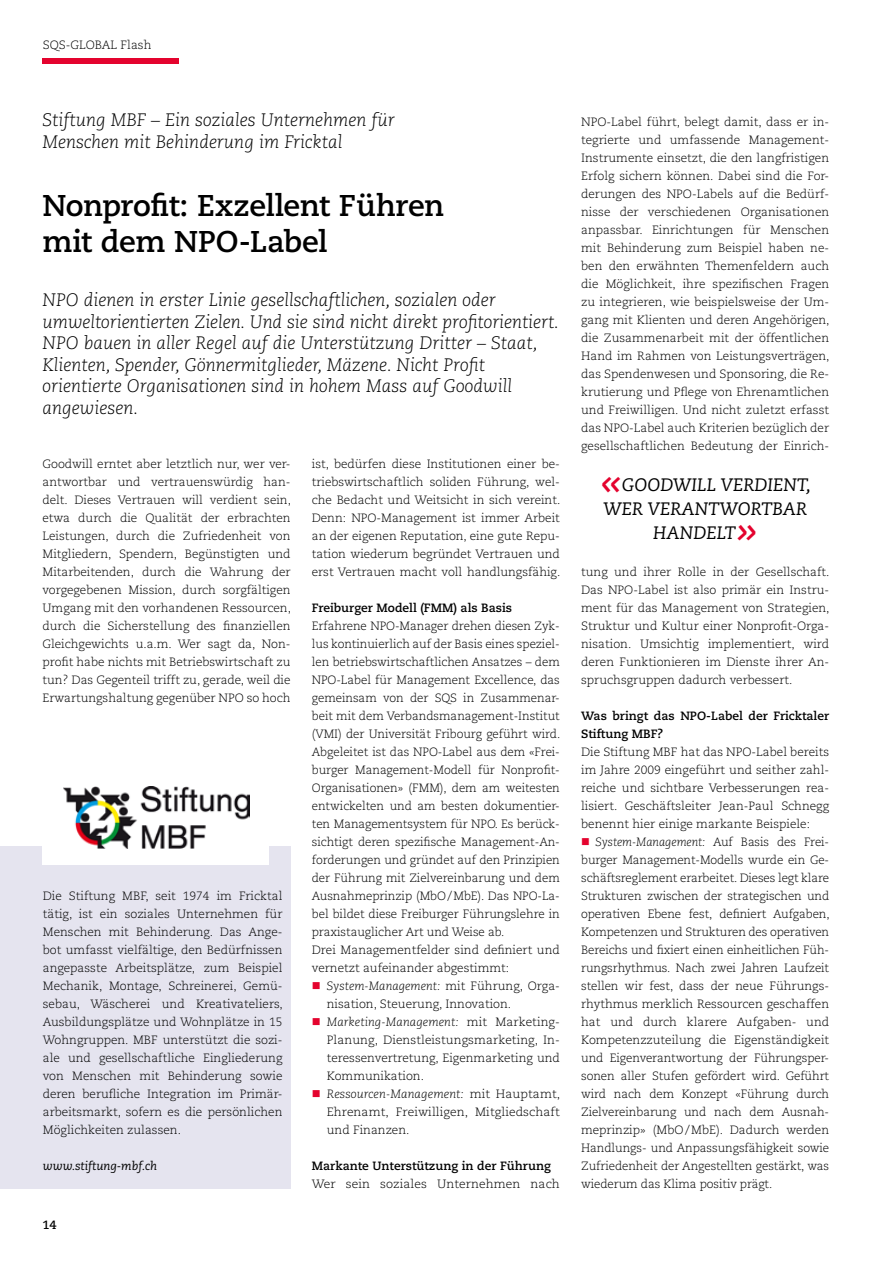
<style>
.page{position:relative;width:893px;height:1263px;background:#fff}
.page>*{position:absolute;margin:0;border:0;box-sizing:border-box;transform-origin:0 0}
.t1{font:italic 45px "Caecilia LT Std";color:#e4032e}
.t2{font:700 30px/36px "Caecilia LT Std";letter-spacing:-.015em;color:#000}
.t3{font:italic 300 18px/21.6px "Caecilia LT Std";color:#000}
.t4{font:italic 18px/24px "Caecilia LT Std";color:#000}
.t5{font:300 12px/18px "Caecilia LT Std";letter-spacing:-.005em;color:#000;text-align:justify}
.t6{font:700 12px/18px "Caecilia LT Std";color:#000}
.t7{font:italic 12px "Caecilia LT Std";color:#000}
.s1{color:#e4032e}
.s2{font-style:italic}
</style>
<div class="page">
<div style="left:0;top:846px;width:291px;height:342px;background:#e5e4ef"></div>
<div style="left:43px;top:784px;width:226px;height:80px;background:#fff"></div>
<img style="left:63px;top:786px;width:186px;height:62px">
<div style="left:43px;top:59px;width:136px;height:5px;background:#e4032e"></div>
<p class="t5" style="left:43px;top:36px;width:110px">SQS-GLOBAL Flash</p>
<h3 class="t3" style="left:43px;top:109px;width:354px">Stiftung MBF – Ein soziales Unternehmen für<br>Menschen mit Behinderung im Fricktal</h3>
<h2 class="t2" style="left:43px;top:188px;width:403px">Nonprofit: Exzellent Führen mit dem NPO-Label</h2>
<p class="t3" style="left:43px;top:289px;width:518px">NPO dienen in erster Linie gesellschaftlichen, sozialen oder umweltorientierten Zielen. Und sie sind nicht direkt profitorientiert.<br>NPO bauen in aller Regel auf die Unterstützung Dritter – Staat, Klienten, Spender, Gönnermitglieder, Mäzene. Nicht Profit orientierte Organisationen sind in hohem Mass auf Goodwill angewiesen.</p>
<p class="t5" style="left:43px;top:455px;width:250px">Goodwill erntet aber letztlich nur, wer ver&shy;antwortbar und vertrauenswürdig han&shy;delt. Dieses Vertrauen will verdient sein, etwa durch die Qualität der erbrachten Leistungen, durch die Zufriedenheit von Mitgliedern, Spendern, Begünstigten und Mitarbeitenden, durch die Wahrung der vorgegebenen Mission, durch sorgfältigen Umgang mit den vorhandenen Ressourcen, durch die Sicherstellung des finanziellen Gleichgewichts u.a.m. Wer sagt da, Non&shy;profit habe nichts mit Betriebswirtschaft zu tun? Das Gegenteil trifft zu, gerade, weil die Erwartungshaltung gegenüber NPO so hoch</p>
<p class="t5" style="left:43px;top:887px;width:242px">Die Stiftung MBF, seit 1974 im Fricktal tätig, ist ein soziales Unternehmen für Menschen mit Behinderung. Das Ange&shy;bot umfasst vielfältige, den Bedürfnissen angepasste Arbeitsplätze, zum Beispiel Mechanik, Montage, Schreinerei, Gemü&shy;sebau, Wäscherei und Kreativateliers, Ausbildungsplätze und Wohnplätze in 15<br>Wohngruppen. MBF unterstützt die sozi&shy;ale und gesellschaftliche Eingliederung von Menschen mit Behinderung sowie deren berufliche Integration im Primär&shy;arbeitsmarkt, sofern es die persönlichen Möglichkeiten zulassen.</p>
<p class="t7" style="left:43px;top:1159px;width:116px">WWW.STIFTUNG-MBF.CH</p>
<p class="t6" style="left:43px;top:1215px;width:16px">14</p>
<p class="t5" style="left:312px;top:455px;width:250px">ist, bedürfen diese Institutionen einer be&shy;triebswirtschaftlich soliden Führung, wel&shy;che Bedacht und Weitsicht in sich vereint.<br>Denn: NPO-Management ist immer Arbeit an der eigenen Reputation, eine gute Repu&shy;tation wiederum begründet Vertrauen und erst Vertrauen macht voll handlungsfähig.</p>
<p class="t6" style="left:312px;top:599px;width:202px">Freiburger Modell (FMM) als Basis</p>
<p class="t5" style="left:312px;top:617px;width:250px;text-align:left">Erfahrene NPO-Manager drehen diesen Zyk&shy;lus kontinuierlich auf der Basis eines speziel&shy;len betriebswirtschaftlichen Ansatzes – dem NPO-Label für Management Excellence, das gemeinsam von der SQS in Zusammenar&shy;beit mit dem Verbandsmanagement-Institut (VMI) der Universität Fribourg geführt wird.<br>Abgeleitet ist das NPO-Label aus dem «Frei&shy;burger Management-Modell für Nonprofit-Organisationen» (FMM), dem am weitesten entwickelten und am besten dokumentier&shy;ten Managementsystem für NPO. Es berück&shy;sichtigt deren spezifische Management-An&shy;forderungen und gründet auf den Prinzipien der Führung mit Zielvereinbarung und dem Ausnahmeprinzip (MbO/MbE). Das NPO-La&shy;bel bildet diese Freiburger Führungslehre in praxistauglicher Art und Weise ab.<br>Drei Managementfelder sind definiert und vernetzt aufeinander abgestimmt:</p>
<p class="t5" style="left:327px;top:977px;width:235px;text-indent:-15px"><span class="s1">■</span> <span class="s2">System-Management:</span> mit Führung, Orga&shy;nisation, Steuerung, Innovation.</p>
<p class="t5" style="left:327px;top:1013px;width:235px;text-indent:-15px"><span class="s1">■</span> <span class="s2">Marketing-Management:</span> mit Marketing-Planung, Dienstleistungsmarketing, In&shy;teressenvertretung, Eigenmarketing und Kommunikation.</p>
<p class="t5" style="left:327px;top:1085px;width:235px;text-indent:-15px"><span class="s1">■</span> <span class="s2">Ressourcen-Management:</span> mit Hauptamt, Ehrenamt, Freiwilligen, Mitgliedschaft und Finanzen.</p>
<p class="t6" style="left:312px;top:1157px;width:241px">Markante Unterstützung in der Führung</p>
<p class="t5" style="left:312px;top:1175px;width:250px">Wer sein soziales Unternehmen nach</p>
<p class="t5" style="left:581px;top:113px;width:250px">NPO-Label führt, belegt damit, dass er in&shy;tegrierte und umfassende Management-Instrumente einsetzt, die den langfristigen Erfolg sichern können. Dabei sind die For&shy;derungen des NPO-Labels auf die Bedürf&shy;nisse der verschiedenen Organisationen anpassbar. Einrichtungen für Menschen mit Behinderung zum Beispiel haben ne&shy;ben den erwähnten Themenfeldern auch die Möglichkeit, ihre spezifischen Fragen zu integrieren, wie beispielsweise der Um&shy;gang mit Klienten und deren Angehörigen, die Zusammenarbeit mit der öffentlichen Hand im Rahmen von Leistungsverträgen, das Spendenwesen und Sponsoring, die Re&shy;krutierung und Pflege von Ehrenamtlichen und Freiwilligen. Und nicht zuletzt erfasst das NPO-Label auch Kriterien bezüglich der gesellschaftlichen Bedeutung der Einrich-</p>
<h1 class="t1" style="left:600px;top:456px;width:23px">«</h1>
<h3 class="t4" style="left:622px;top:473px;width:14px">GOODWI</h3>
<h3 class="t4" style="left:603px;top:473px;width:209px;text-indent:94px">LL VERDIENT,<br>WER VERANTWORTB</h3>
<h3 class="t4" style="left:783px;top:497px;width:22px">AR</h3>
<h3 class="t4" style="left:653px;top:521px;width:80px">HANDELT</h3>
<h1 class="t1" style="left:736px;top:504px;width:23px">»</h1>
<p class="t5" style="left:581px;top:563px;width:250px">tung und ihrer Rolle in der Gesellschaft.<br>Das NPO-Label ist also primär ein Instru&shy;ment für das Management von Strategien, Struktur und Kultur einer Nonprofit-Orga&shy;nisation. Umsichtig implementiert, wird deren Funktionieren im Dienste ihrer An&shy;spruchsgruppen dadurch verbessert.</p>
<p class="t6" style="left:581px;top:707px;width:250px">Was bringt das NPO-Label der Fricktaler<br>Stiftung MBF?</p>
<p class="t5" style="left:581px;top:743px;width:250px">Die Stiftung MBF hat das NPO-Label bereits im Jahre 2009 eingeführt und seither zahl&shy;reiche und sichtbare Verbesserungen rea&shy;lisiert. Geschäftsleiter Jean-Paul Schnegg benennt hier einige markante Beispiele:</p>
<p class="t5" style="left:581px;top:833px;width:250px;text-align:left"><span class="s1">■</span> <span class="s2">System-Management:</span> Auf Basis des Frei&shy;burger Management-Modells wurde ein Ge&shy;schäftsreglement erarbeitet. Dieses legt klare Strukturen zwischen der strategischen und operativen Ebene fest, definiert Aufgaben, Kompetenzen und Strukturen des operativen Bereichs und fixiert einen einheitlichen Füh&shy;rungsrhythmus. Nach zwei Jahren Laufzeit stellen wir fest, dass der neue Führungs&shy;rhythmus merklich Ressourcen geschaffen hat und durch klarere Aufgaben- und Kompetenzzuteilung die Eigenständigkeit und Eigenverantwortung der Führungsper&shy;sonen aller Stufen gefördert wird. Geführt wird nach dem Konzept «Führung durch Zielvereinbarung und nach dem Ausnah&shy;meprinzip» (MbO/MbE). Dadurch werden Handlungs- und Anpassungsfähigkeit sowie Zufriedenheit der Angestellten gestärkt, was wiederum das Klima positiv prägt.</p>
</div>
